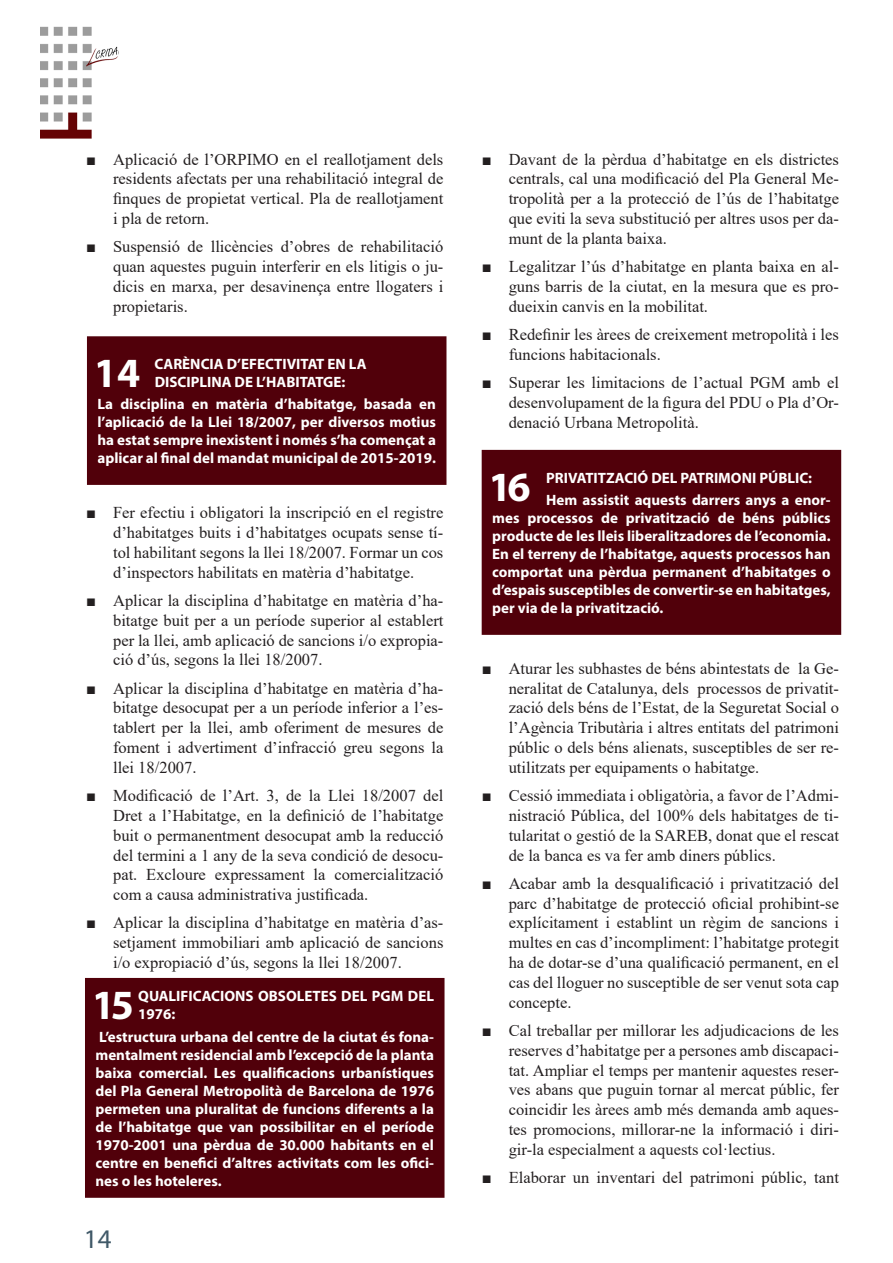
<style>
.page{position:relative;width:893px;height:1263px;background:#fff}
.page>*{position:absolute;margin:0;border:0;box-sizing:border-box;transform-origin:0 0}
.subtitol_2{font:700 41.7px "Myriad Pro";color:#fff}
.t1{font:27px "Myriad Pro";color:#405968}
.t2{font:16.5px/19.8px "Times New Roman";color:#231f20;text-align:justify}
.subtitol_2-2{font:700 15px/18px "Myriad Pro";color:#fff;text-align:justify}
</style>
<div class="page">
<img style="left:40px;top:26px;width:78px;height:113px">
<div style="left:487px;top:455px;width:349px;height:175px;background:#51000a"></div>
<div style="left:482px;top:450px;width:359px;height:185px;border:10px solid #51000a"></div>
<div style="left:90px;top:983px;width:349px;height:209px;background:#51000a"></div>
<div style="left:85px;top:978px;width:359px;height:220px;border:10px solid #51000a"></div>
<div style="left:92px;top:342px;width:349px;height:138px;background:#51000a"></div>
<div style="left:87px;top:336px;width:359px;height:149px;border:10px solid #51000a"></div>
<p class="t2" style="left:113px;top:149px;width:332px;text-indent:-27px">■ Aplicació de l’ORPIMO en el reallotjament dels residents afectats per una rehabilitació integral de finques de propietat vertical. Pla de reallotjament i pla de retorn.</p>
<p class="t2" style="left:113px;top:236px;width:332px;text-indent:-27px">■ Suspensió de llicències d’obres de rehabilitació quan aquestes puguin interferir en els litigis o ju&shy;dicis en marxa, per desavinença entre llogaters i propietaris.</p>
<p class="subtitol_2" style="left:94px;top:346px;width:48px">14</p>
<p class="subtitol_2-2" style="left:154px;top:355px;width:214px">CARÈNCIA D’EFECTIVITAT EN LA<br>DISCIPLINA DE L’HABITATGE:</p>
<p class="subtitol_2-2" style="left:97px;top:395px;width:340px">La disciplina en matèria d’habitatge, basada en l’aplicació de la Llei 18/2007, per diversos motius ha estat sempre inexistent i només s’ha començat a aplicar al final del mandat municipal de 2015-2019.</p>
<p class="t2" style="left:113px;top:502px;width:332px;text-indent:-27px">■ Fer efectiu i obligatori la inscripció en el registre d’habitatges buits i d’habitatges ocupats sense tí&shy;tol habilitant segons la llei 18/2007. Formar un cos d’inspectors habilitats en matèria d’habitatge.</p>
<p class="t2" style="left:113px;top:590px;width:332px;text-indent:-27px">■ Aplicar la disciplina d’habitatge en matèria d’ha&shy;bitatge buit per a un període superior al establert per la llei, amb aplicació de sancions i/o expropia&shy;ció d’ús, segons la llei 18/2007.</p>
<p class="t2" style="left:113px;top:678px;width:332px;text-indent:-27px">■ Aplicar la disciplina d’habitatge en matèria d’ha&shy;bitatge desocupat per a un període inferior a l’es&shy;tablert per la llei, amb oferiment de mesures de foment i advertiment d’infracció greu segons la llei 18/2007.</p>
<p class="t2" style="left:113px;top:785px;width:332px;text-indent:-27px">■ Modificació de l’Art. 3, de la Llei 18/2007 del Dret a l’Habitatge, en la definició de l’habitatge buit o permanentment desocupat amb la reducció del termini a 1 any de la seva condició de desocu&shy;pat. Excloure expressament la comercialització com a causa administrativa justificada.</p>
<p class="t2" style="left:113px;top:912px;width:332px;text-indent:-27px">■ Aplicar la disciplina d’habitatge en matèria d’as&shy;setjament immobiliari amb aplicació de sancions i/o expropiació d’ús, segons la llei 18/2007.</p>
<p class="subtitol_2" style="left:92px;top:978px;width:44px">15</p>
<p class="subtitol_2-2" style="left:138px;top:987px;width:297px">QUALIFICACIONS OBSOLETES DEL PGM DEL<br>1976:</p>
<p class="subtitol_2-2" style="left:95px;top:1027px;width:340px">L’estructura urbana del centre de la ciutat és fona&shy;mentalment residencial amb l’excepció de la planta baixa comercial. Les qualificacions urbanístiques del Pla General Metropolità de Barcelona de 1976 permeten una pluralitat de funcions diferents a la de l’habitatge que van possibilitar en el període 1970-2001 una pèrdua de 30.000 habitants en el centre en benefici d’altres activitats com les ofici&shy;nes o les hoteleres.</p>
<p class="t1" style="left:84px;top:1222px;width:29px">14</p>
<p class="t2" style="left:509px;top:149px;width:332px;text-indent:-27px">■ Davant de la pèrdua d’habitatge en els districtes centrals, cal una modificació del Pla General Me&shy;tropolità per a la protecció de l’ús de l’habitatge que eviti la seva substitució per altres usos per da&shy;munt de la planta baixa.</p>
<p class="t2" style="left:509px;top:256px;width:332px;text-indent:-27px">■ Legalitzar l’ús d’habitatge en planta baixa en al&shy;guns barris de la ciutat, en la mesura que es pro&shy;dueixin canvis en la mobilitat.</p>
<p class="t2" style="left:509px;top:324px;width:332px;text-indent:-27px">■ Redefinir les àrees de creixement metropolità i les funcions habitacionals.</p>
<p class="t2" style="left:509px;top:372px;width:332px;text-indent:-27px">■ Superar les limitacions de l’actual PGM amb el desenvolupament de la figura del PDU o Pla d’Or&shy;denació Urbana Metropolità.</p>
<p class="subtitol_2" style="left:489px;top:460px;width:44px">16</p>
<p class="subtitol_2-2" style="left:546px;top:468px;width:267px">PRIVATITZACIÓ DEL PATRIMONI PÚBLIC:</p>
<p class="subtitol_2-2" style="left:492px;top:491px;width:340px;text-indent:54px">Hem assistit aquests darrers anys a enor&shy;mes processos de privatització de béns públics producte de les lleis liberalitzadores de l’economia.<br>En el terreny de l’habitatge, aquests processos han comportat una pèrdua permanent d’habitatges o d’espais susceptibles de convertir-se en habitatges, per via de la privatització.</p>
<p class="t2" style="left:509px;top:658px;width:332px;text-indent:-27px">■ Aturar les subhastes de béns abintestats de la Ge&shy;neralitat de Catalunya, dels processos de privatit&shy;zació dels béns de l’Estat, de la Seguretat Social o l’Agència Tributària i altres entitats del patrimoni públic o dels béns alienats, susceptibles de ser re&shy;utilitzats per equipaments o habitatge.</p>
<p class="t2" style="left:509px;top:785px;width:332px;text-indent:-27px">■ Cessió immediata i obligatòria, a favor de l’Admi&shy;nistració Pública, del 100% dels habitatges de ti&shy;tularitat o gestió de la SAREB, donat que el rescat de la banca es va fer amb diners públics.</p>
<p class="t2" style="left:509px;top:873px;width:332px;text-indent:-27px">■ Acabar amb la desqualificació i privatització del parc d’habitatge de protecció oficial prohibint-se explícitament i establint un règim de sancions i multes en cas d’incompliment: l’habitatge protegit ha de dotar-se d’una qualificació permanent, en el cas del lloguer no susceptible de ser venut sota cap concepte.</p>
<p class="t2" style="left:509px;top:1020px;width:332px;text-indent:-27px">■ Cal treballar per millorar les adjudicacions de les reserves d’habitatge per a persones amb discapaci&shy;tat. Ampliar el temps per mantenir aquestes reser&shy;ves abans que puguin tornar al mercat públic, fer coincidir les àrees amb més demanda amb aques&shy;tes promocions, millorar-ne la informació i diri&shy;gir-la especialment a aquests col·lectius.</p>
<p class="t2" style="left:482px;top:1167px;width:359px">■ Elaborar un inventari del patrimoni públic, tant</p>
</div>
